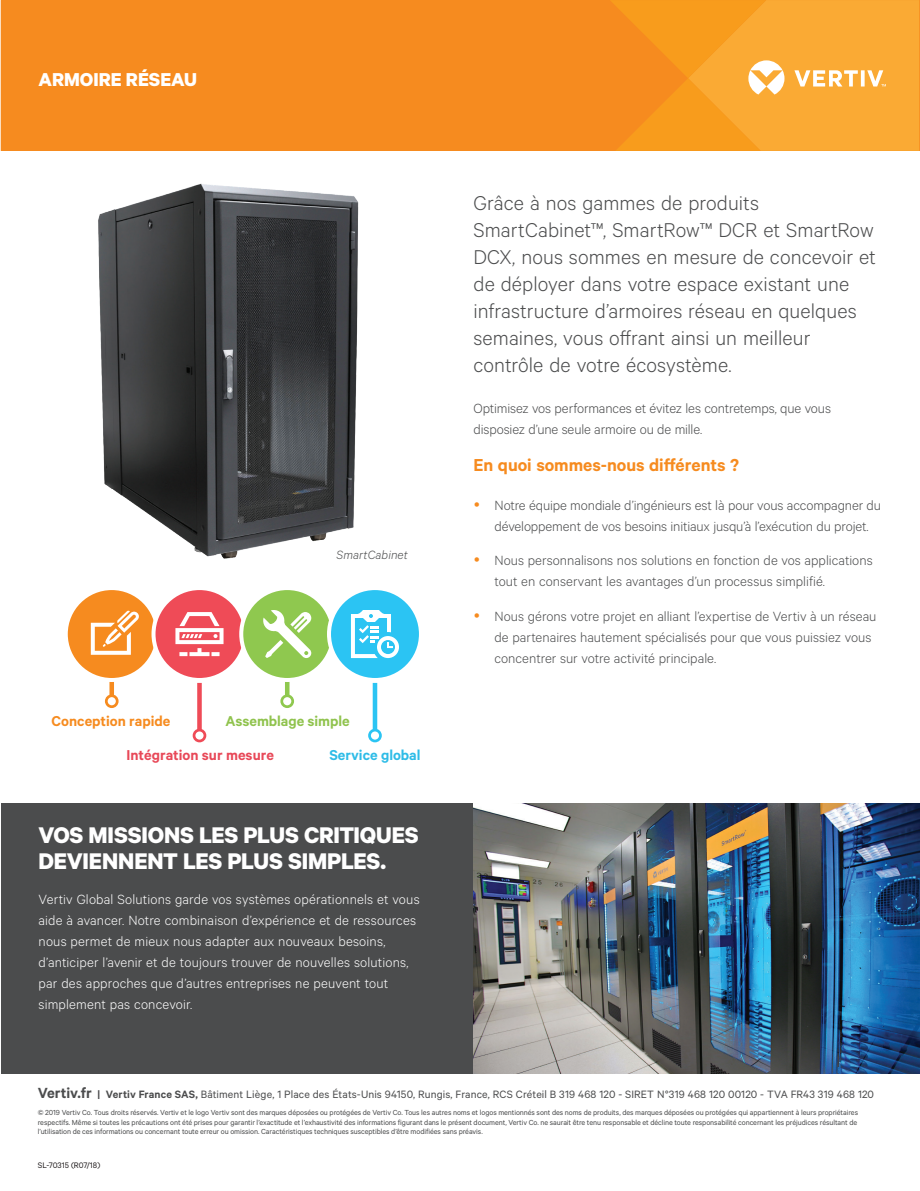
<style>
.page{position:relative;width:920px;height:1191px;background:#fff}
.page>*{position:absolute;margin:0;border:0;box-sizing:border-box;transform-origin:0 0}
.t1{font:700 25.5px/25.5px "Calibre";letter-spacing:-.005em;color:#fff}
.t2{font:300 22.5px/27px "Calibre";letter-spacing:.005em;color:#4b4c4d}
.t3{font:700 21px "Calibre";color:#fff}
.t4{font:600 19.5px "Calibre";color:#f68b1f}
.t5{font:600 16.05px "Calibre";color:#e84858}
.t6{font:600 16.05px "Calibre";color:#f68b1f}
.t7{font:600 16.05px "Calibre";letter-spacing:-.005em;color:#90c34e}
.t8{font:600 16.05px "Calibre";color:#2ebce7}
.t9{font:300 15px/21px "Calibre";letter-spacing:-.005em;color:#4b4c4d}
.t10{font:300 15px/21px "Calibre";letter-spacing:.015em;color:#fff}
.t11{font:italic 300 13.5px "Calibre";letter-spacing:.005em;color:#4b4c4d}
.t12{font:12px "Calibre";letter-spacing:.01em;color:#4b4c4d}
.t13{font:9px "Calibre";color:#231f20}
.t14{font:8.25px/9.8px "Calibre";letter-spacing:-.005em;color:#4b4c4d;text-align:justify}
.s1{font-weight:600;font-size:16.5px}
.s2{font-weight:600}
</style>
<div class="page">
<div style="left:1px;top:0;width:608px;height:151px;background:#f68b1f"></div>
<div style="left:1px;top:803px;width:472px;height:270px;background:#4b4c4d"></div>
<img style="left:98px;top:183px;width:261px;height:376px">
<div style="left:109px;top:673px;width:5px;height:23px;background:#f68b1f"></div>
<div style="left:105px;top:694px;width:13px;height:14px;border:3px solid #f68b1f;border-radius:50%"></div>
<div style="left:66px;top:588px;width:92px;height:92px;background:#f68b1f;border-radius:50%"></div>
<div style="left:64px;top:586px;width:96px;height:96px;border:4px solid #fff;border-radius:50%"></div>
<svg style="left:91px;top:611px;width:48px;height:44px"></svg>
<div style="left:197px;top:683px;width:5px;height:47px;background:#ef4b57"></div>
<div style="left:193px;top:729px;width:13px;height:13px;border:3px solid #ef4b57;border-radius:50%"></div>
<div style="left:153px;top:588px;width:92px;height:92px;background:#ef4b57;border-radius:50%"></div>
<div style="left:151px;top:586px;width:96px;height:96px;border:4px solid #fff;border-radius:50%"></div>
<svg style="left:175px;top:612px;width:48px;height:44px"></svg>
<hr style="left:285px;top:671px;width:4px;height:25px;background:#8fc84f">
<div style="left:280px;top:694px;width:14px;height:14px;border:3px solid #8fc84f;border-radius:50%"></div>
<div style="left:241px;top:588px;width:92px;height:92px;background:#8fc84f;border-radius:50%"></div>
<div style="left:239px;top:586px;width:96px;height:96px;border:4px solid #fff;border-radius:50%"></div>
<div style="left:372px;top:683px;width:5px;height:47px;background:#2bc4f3"></div>
<div style="left:368px;top:729px;width:14px;height:13px;border:3px solid #2bc4f3;border-radius:50%"></div>
<div style="left:329px;top:588px;width:92px;height:92px;background:#2bc4f3;border-radius:50%"></div>
<div style="left:327px;top:586px;width:96px;height:96px;border:4px solid #fff;border-radius:50%"></div>
<svg style="left:263px;top:610px;width:48px;height:48px"></svg>
<svg style="left:351px;top:610px;width:48px;height:48px"></svg>
<img style="left:473px;top:803px;width:446px;height:270px">
<svg style="left:609px;top:0;width:311px;height:151px;background:#f9a431"></svg>
<h3 class="t3" style="left:39px;top:67px;width:160px">ARMOIRE RÉSEAU</h3>
<h3 class="t11" style="left:336px;top:547px;width:73px">SmartCabinet</h3>
<h3 class="t6" style="left:52px;top:711px;width:120px">Conception rapide</h3>
<h3 class="t5" style="left:126px;top:746px;width:149px">Intégration sur mesure</h3>
<h3 class="t7" style="left:225px;top:711px;width:125px">Assemblage simple</h3>
<h3 class="t8" style="left:329px;top:746px;width:93px">Service global</h3>
<h1 class="t1" style="left:39px;top:822px;width:382px">VOS MISSIONS LES PLUS CRITIQUES<br>DEVIENNENT LES PLUS SIMPLES.</h1>
<p class="t10" style="left:39px;top:888px;width:382px">Vertiv Global Solutions garde vos systèmes opérationnels et vous aide à avancer. Notre combinaison d’expérience et de ressources nous permet de mieux nous adapter aux nouveaux besoins, d’anticiper l’avenir et de toujours trouver de nouvelles solutions, par des approches que d’autres entreprises ne peuvent tout simplement pas concevoir.</p>
<p class="t2" style="left:473px;top:188px;width:404px">Grâce à nos gammes de produits SmartCabinet™, SmartRow™ DCR et SmartRow DCX, nous sommes en mesure de concevoir et de déployer dans votre espace existant une infrastructure d’armoires réseau en quelques semaines, vous offrant ainsi un meilleur contrôle de votre écosystème.</p>
<h3 class="t9" style="left:473px;top:397px;width:359px">Optimisez vos performances et évitez les contretemps, que vous disposiez d’une seule armoire ou de mille.</h3>
<h3 class="t4" style="left:473px;top:453px;width:267px">En quoi sommes-nous différents ?</h3>
<h3 class="t9" style="left:494px;top:494px;width:388px">Notre équipe mondiale d’ingénieurs est là pour vous accompagner du développement de vos besoins initiaux jusqu’à l’exécution du projet.</h3>
<h3 class="t9" style="left:494px;top:549px;width:379px">Nous personnalisons nos solutions en fonction de vos applications tout en conservant les avantages d’un processus simplifié.</h3>
<h3 class="t9" style="left:494px;top:605px;width:383px">Nous gérons votre projet en alliant l’expertise de Vertiv à un réseau de partenaires hautement spécialisés pour que vous puissiez vous concentrer sur votre activité principale.</h3>
<h3 class="t12" style="left:38px;top:1087px;width:837px"><span class="s1">Vertiv.fr</span> <span class="s2">| Vertiv France SAS,</span> Bâtiment Liège, 1 Place des États-Unis 94150, Rungis, France, RCS Créteil B 319 468 120 - SIRET N°319 468 120 00120 - TVA FR43 319 468 120</h3>
<p class="t14" style="left:38px;top:1107px;width:821px">© 2019 Vertiv Co. Tous droits réservés. Vertiv et le logo Vertiv sont des marques déposées ou protégées de Vertiv Co. Tous les autres noms et logos mentionnés sont des noms de produits, des marques déposées ou protégées qui appartiennent à leurs propriétaires respectifs. Même si toutes les précautions ont été prises pour garantir l’exactitude et l’exhaustivité des informations figurant dans le présent document, Vertiv Co. ne saurait être tenu responsable et décline toute responsabilité concernant les préjudices résultant de l’utilisation de ces informations ou concernant toute erreur ou omission. Caractéristiques techniques susceptibles d’être modifiées sans préavis.</p>
<p class="t13" style="left:38px;top:1160px;width:64px">SL-70315 (R07/18)</p>
</div>
